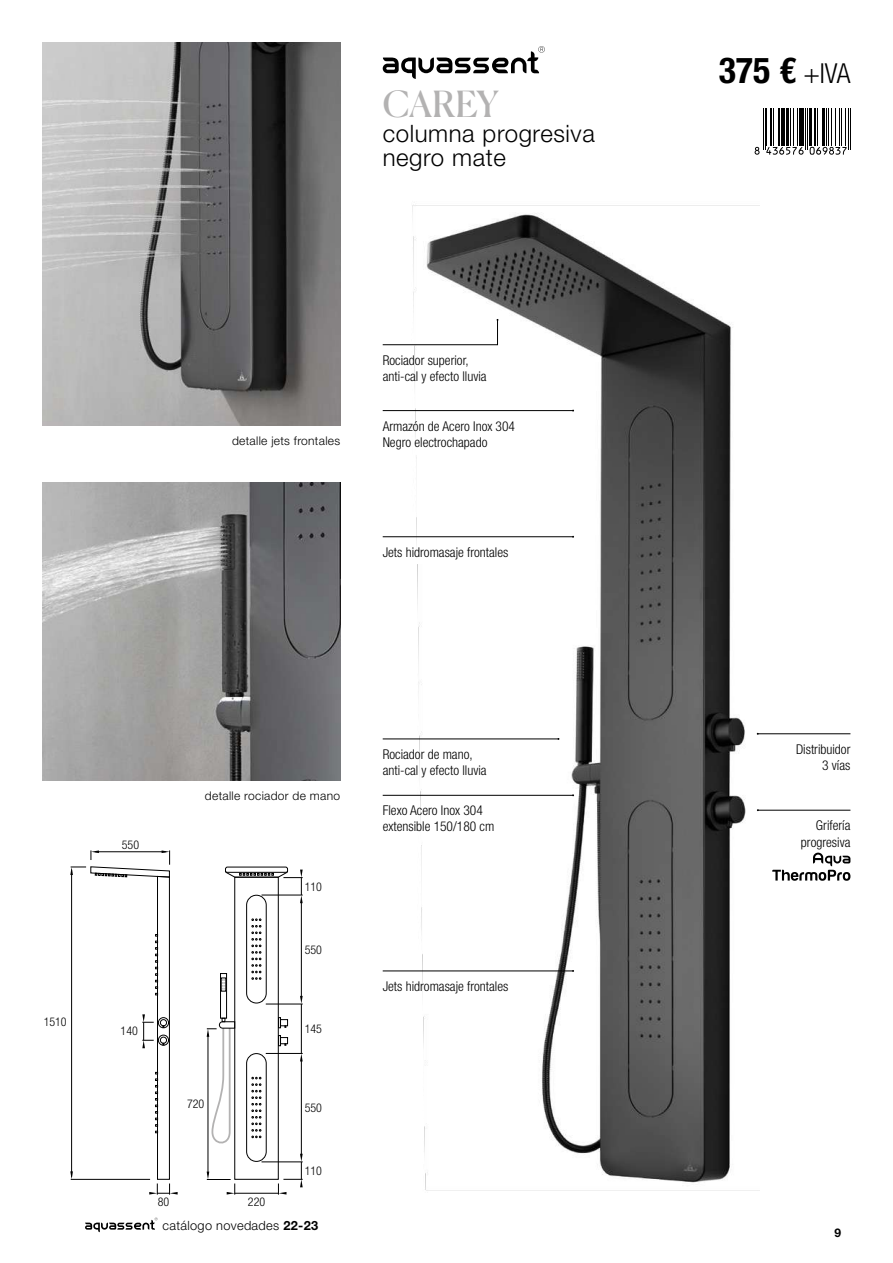
<style>
.page{position:relative;width:893px;height:1263px;background:#fff}
.page>*{position:absolute;margin:0;border:0;box-sizing:border-box;transform-origin:0 0}
.t1{font:36px "Canela";letter-spacing:-.005em;color:#b3b2b2}
.t2{font:700 condensed 35.85px "Helvetica Neue LT Std";color:#000}
.t3{font:300 24px "Helvetica Neue LT Std";letter-spacing:.025em;color:#000}
.t4{font:300 condensed 13.5px/16.2px "Helvetica Neue LT Std";color:#000}
.t5{font:300 12.75px "Helvetica Neue LT Std";letter-spacing:.025em;color:#000}
.t6{font:300 12px "Helvetica Neue LT Std";letter-spacing:.025em;color:#000}
.t7{font:300 condensed 12px "Helvetica Neue LT Std";color:#000}
.t8{font:700 12px "Helvetica Neue LT Std";color:#000}
.s1{font-weight:300;font-size:27.6px}
.s2{font-weight:700}
</style>
<div class="page">
<img style="left:43px;top:483px;width:297px;height:297px">
<img style="left:43px;top:43px;width:297px;height:382px">
<img style="left:411px;top:205px;width:349px;height:986px">
<div style="left:280px;top:1037px;width:8px;height:7px;border:1px solid #000"></div>
<div style="left:280px;top:1019px;width:8px;height:7px;border:1px solid #000"></div>
<svg style="left:279px;top:1035px;width:7px;height:11px"></svg>
<svg style="left:279px;top:1017px;width:7px;height:11px"></svg>
<div style="left:234px;top:877px;width:45px;height:302px;border:1px solid #000"></div>
<svg style="left:252px;top:919px;width:9px;height:61px"></svg>
<div style="left:246px;top:895px;width:21px;height:108px;border:1px solid #000;border-radius:10px"></div>
<svg style="left:252px;top:1077px;width:9px;height:61px"></svg>
<div style="left:246px;top:1053px;width:21px;height:109px;border:1px solid #000;border-radius:10px"></div>
<div style="left:220px;top:973px;width:7px;height:45px;border:1px solid #000"></div>
<hr style="left:301px;top:1004px;width:1px;height:49px;background:#000">
<hr style="left:301px;top:1058px;width:1px;height:98px;background:#000">
<hr style="left:208px;top:1034px;width:1px;height:140px;background:#000">
<hr style="left:301px;top:900px;width:1px;height:98px;background:#000">
<hr style="left:266px;top:1053px;width:37px;height:1px;background:#000">
<hr style="left:261px;top:1161px;width:42px;height:1px;background:#000">
<hr style="left:266px;top:1004px;width:37px;height:1px;background:#000">
<hr style="left:235px;top:1193px;width:44px;height:1px;background:#000">
<svg style="left:300px;top:1053px;width:3px;height:8px"></svg>
<svg style="left:207px;top:1018px;width:28px;height:129px"></svg>
<svg style="left:225px;top:866px;width:78px;height:37px"></svg>
<svg style="left:278px;top:1154px;width:25px;height:40px"></svg>
<svg style="left:300px;top:996px;width:3px;height:8px"></svg>
<svg style="left:207px;top:1171px;width:28px;height:23px"></svg>
<svg style="left:70px;top:850px;width:108px;height:344px"></svg>
<svg style="left:383px;top:46px;width:162px;height:33px"></svg>
<svg style="left:382px;top:319px;width:116px;height:26px"></svg>
<hr style="left:383px;top:739px;width:175px;height:1px;background:#000">
<hr style="left:383px;top:410px;width:190px;height:1px;background:#000">
<hr style="left:758px;top:733px;width:92px;height:1px;background:#000">
<hr style="left:758px;top:810px;width:92px;height:1px;background:#000">
<hr style="left:383px;top:536px;width:190px;height:1px;background:#000">
<hr style="left:383px;top:971px;width:190px;height:1px;background:#000">
<hr style="left:383px;top:795px;width:190px;height:1px;background:#000">
<svg style="left:755px;top:147px;width:5px;height:8px"></svg>
<hr style="left:763px;top:108px;width:1px;height:42px;background:#000">
<hr style="left:765px;top:108px;width:1px;height:42px;background:#000">
<hr style="left:766px;top:108px;width:1px;height:38px;background:#000">
<hr style="left:770px;top:108px;width:2px;height:38px;background:#000">
<hr style="left:773px;top:108px;width:1px;height:38px;background:#000">
<hr style="left:778px;top:108px;width:1px;height:38px;background:#000">
<hr style="left:779px;top:108px;width:1px;height:38px;background:#000">
<hr style="left:781px;top:108px;width:4px;height:38px;background:#000">
<hr style="left:786px;top:108px;width:3px;height:38px;background:#000">
<hr style="left:790px;top:108px;width:1px;height:38px;background:#000">
<hr style="left:793px;top:108px;width:1px;height:38px;background:#000">
<hr style="left:797px;top:108px;width:1px;height:38px;background:#000">
<svg style="left:766px;top:147px;width:38px;height:8px"></svg>
<hr style="left:799px;top:108px;width:1px;height:38px;background:#000">
<hr style="left:801px;top:108px;width:3px;height:38px;background:#000">
<hr style="left:805px;top:108px;width:1px;height:42px;background:#000">
<hr style="left:807px;top:108px;width:1px;height:42px;background:#000">
<hr style="left:809px;top:108px;width:3px;height:38px;background:#000">
<hr style="left:813px;top:108px;width:1px;height:38px;background:#000">
<hr style="left:815px;top:108px;width:1px;height:38px;background:#000">
<hr style="left:817px;top:108px;width:1px;height:38px;background:#000">
<hr style="left:822px;top:108px;width:3px;height:38px;background:#000">
<hr style="left:825px;top:108px;width:1px;height:38px;background:#000">
<hr style="left:828px;top:108px;width:1px;height:38px;background:#000">
<hr style="left:831px;top:108px;width:1px;height:38px;background:#000">
<hr style="left:835px;top:108px;width:1px;height:38px;background:#000">
<hr style="left:839px;top:108px;width:1px;height:38px;background:#000">
<svg style="left:810px;top:147px;width:37px;height:8px"></svg>
<hr style="left:841px;top:108px;width:1px;height:38px;background:#000">
<hr style="left:845px;top:108px;width:1px;height:38px;background:#000">
<hr style="left:848px;top:108px;width:1px;height:42px;background:#000">
<hr style="left:849px;top:108px;width:1px;height:42px;background:#000">
<svg style="left:772px;top:853px;width:78px;height:28px"></svg>
<svg style="left:85px;top:1217px;width:73px;height:15px"></svg>
<h1 class="t1" style="left:383px;top:76px;width:117px">CAREY</h1>
<h3 class="t3" style="left:383px;top:119px;width:214px">columna progresiva</h3>
<h3 class="t3" style="left:383px;top:143px;width:125px">negro mate</h3>
<p class="t6" style="left:232px;top:434px;width:110px">detalle jets frontales</p>
<p class="t4" style="left:383px;top:352px;width:105px">Rociador superior, anti-cal y efecto lluvia</p>
<p class="t4" style="left:383px;top:418px;width:134px">Armazón de Acero Inox 304<br>Negro electrochapado</p>
<p class="t4" style="left:383px;top:544px;width:127px">Jets hidromasaje frontales</p>
<h2 class="t2" style="left:719px;top:49px;width:133px">375 € <span class="s1">+IVA</span></h2>
<p class="t7" style="left:44px;top:1015px;width:25px">1510</p>
<p class="t7" style="left:122px;top:838px;width:19px">550</p>
<p class="t6" style="left:205px;top:788px;width:137px">detalle rociador de mano</p>
<p class="t7" style="left:305px;top:879px;width:19px">110</p>
<p class="t7" style="left:305px;top:942px;width:19px">550</p>
<p class="t7" style="left:121px;top:1024px;width:19px">140</p>
<p class="t7" style="left:305px;top:1022px;width:19px">145</p>
<p class="t7" style="left:187px;top:1097px;width:19px">720</p>
<p class="t7" style="left:158px;top:1194px;width:13px">80</p>
<p class="t7" style="left:248px;top:1194px;width:19px">220</p>
<p class="t7" style="left:305px;top:1100px;width:19px">550</p>
<p class="t7" style="left:305px;top:1164px;width:19px">110</p>
<p class="t5" style="left:163px;top:1217px;width:157px">catálogo novedades <span class="s2">22-23</span></p>
<p class="t4" style="left:383px;top:746px;width:105px">Rociador de mano, anti-cal y efecto lluvia</p>
<p class="t4" style="left:796px;top:741px;width:56px;text-align:right">Distribuidor<br>3 vías</p>
<p class="t4" style="left:383px;top:802px;width:113px">Flexo Acero Inox 304 extensible 150/180 cm</p>
<p class="t4" style="left:383px;top:978px;width:127px">Jets hidromasaje frontales</p>
<p class="t4" style="left:801px;top:817px;width:51px;text-align:right">Grifería progresiva</p>
<p class="t8" style="left:834px;top:1225px;width:8px">9</p>
</div>
